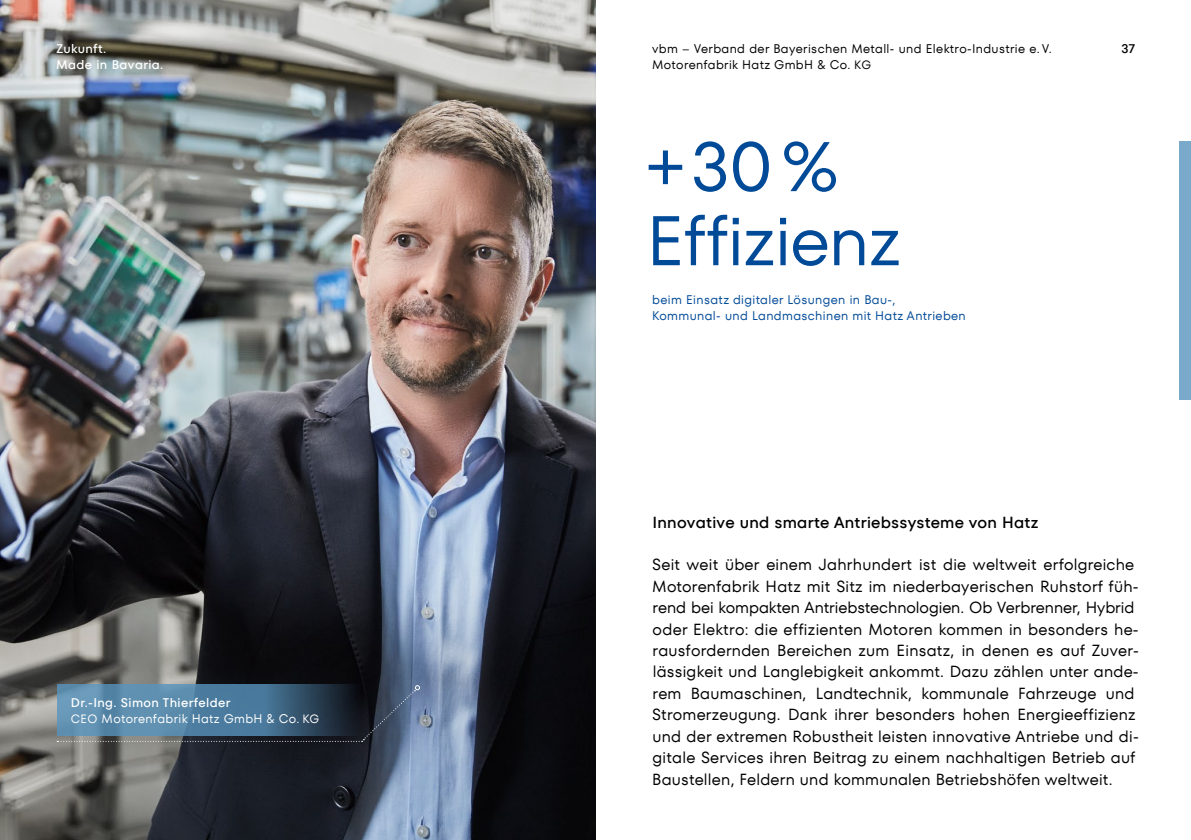
<style>
.page{position:relative;width:1191px;height:840px;background:#fff}
.page>*{position:absolute;margin:0;border:0;box-sizing:border-box;transform-origin:0 0}
.t1{font:70px/74px "TT Fors";letter-spacing:-.01em;color:#004a98}
.t2{font:16px/21.4px "TT Fors";letter-spacing:.015em;color:#000}
.t3{font:500 16px "TT Fors";letter-spacing:.015em;color:#000}
.t4{font:12.4px/15.6px "TT Fors";letter-spacing:.03em;color:#000}
.t5{font:12.4px/16px "TT Fors";letter-spacing:.03em;color:#004a98}
.t6{font:12.4px/16px "TT Fors";letter-spacing:.03em;color:#fff}
.t7{font:500 12.4px/15.6px "TT Fors";letter-spacing:.03em;color:#fff}
.t8{font:500 12.4px "TT Fors";color:#000}
.s1{font-weight:500}
.s2{font-size:12px}
</style>
<div class="page">
<div style="left:1179px;top:140px;width:12px;height:259px;background:#79a9cb"></div>
<img style="left:0;top:0;width:595px;height:839px">
<svg style="left:57px;top:683px;width:312px;height:2px"></svg>
<svg style="left:57px;top:685px;width:363px;height:56px;background:#476882"></svg>
<p class="t7" style="left:56px;top:41px;width:109px">Zukunft.<br>Made in Bavaria.</p>
<p class="t6" style="left:71px;top:694px;width:250px"><span class="s1">Dr.-Ing. Simon Thierfelder<br></span><span class="s2">CEO</span> Motorenfabrik Hatz GmbH &amp; Co. <span class="s2">KG</span></p>
<p class="t4" style="left:652px;top:41px;width:401px">vbm – Verband der Bayerischen Metall- und Elektro-Industrie e. V.<br>Motorenfabrik Hatz GmbH &amp; Co. <span class="s2">KG</span></p>
<h1 class="t1" style="left:646px;top:130px;width:256px">+30%<br>Effizienz</h1>
<p class="t5" style="left:652px;top:291px;width:315px">beim Einsatz digitaler Lösungen in Bau-,<br>Kommunal- und Landmaschinen mit Hatz Antrieben</p>
<p class="t8" style="left:1121px;top:41px;width:15px">37</p>
<p class="t3" style="left:652px;top:512px;width:387px">Innovative und smarte Antriebssysteme von Hatz</p>
<p class="t2" style="left:652px;top:554px;width:488px">Seit weit über einem Jahrhundert ist die weltweit erfolgreiche Motorenfabrik Hatz mit Sitz im niederbayerischen Ruhstorf füh&shy;rend bei kompakten Antriebstechnologien. Ob Verbrenner, Hybrid oder Elektro: die effizienten Motoren kommen in besonders he&shy;rausfordernden Bereichen zum Einsatz, in denen es auf Zuver&shy;lässigkeit und Langlebigkeit ankommt. Dazu zählen unter ande&shy;rem Baumaschinen, Landtechnik, kommunale Fahrzeuge und Stromerzeugung. Dank ihrer besonders hohen Energieeffizienz und der extremen Robustheit leisten innovative Antriebe und di&shy;gitale Services ihren Beitrag zu einem nachhaltigen Betrieb auf Baustellen, Feldern und kommunalen Betriebshöfen weltweit.</p>
</div>
